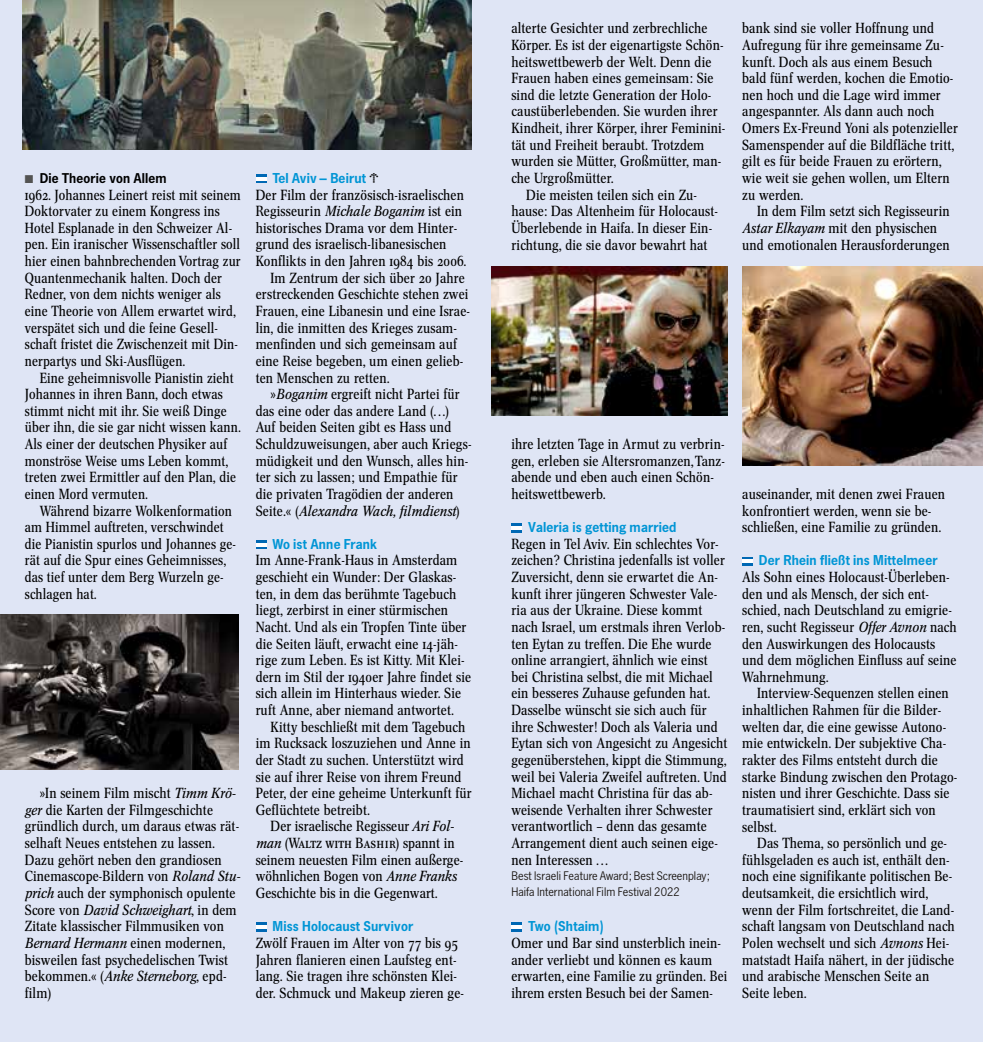
<style>
.page{position:relative;width:983px;height:1042px;background:#fff}
.page>*{position:absolute;margin:0;border:0;box-sizing:border-box;transform-origin:0 0}
.t1{font:14.35px/16.6px "Mirage New XP";letter-spacing:.01em;color:#000}
.t2{font:italic 14.35px "Mirage New XP";letter-spacing:.01em;color:#000}
.t3{font:700 14.17px "News Gothic ST";letter-spacing:.01em;color:#0095d5}
.t4{font:700 14px "News Gothic ST";letter-spacing:.01em;color:#000}
.t5{font:12.25px/15.8px "News Gothic ST";letter-spacing:.005em;color:#16110c}
.s1{font-style:italic}
.s2{font-style:normal}
</style>
<div class="page">
<div style="left:0;top:0;width:982px;height:1042px;background:#dfe5f5"></div>
<svg style="left:256px;top:174px;width:10px;height:9px"></svg>
<hr style="left:255px;top:177px;width:11px;height:4px;background:#fff">
<svg style="left:256px;top:540px;width:10px;height:9px"></svg>
<svg style="left:256px;top:542px;width:10px;height:4px"></svg>
<svg style="left:256px;top:923px;width:10px;height:8px"></svg>
<hr style="left:255px;top:925px;width:11px;height:4px;background:#fff">
<svg style="left:511px;top:524px;width:11px;height:8px"></svg>
<hr style="left:511px;top:526px;width:11px;height:4px;background:#fff">
<svg style="left:511px;top:923px;width:11px;height:8px"></svg>
<hr style="left:511px;top:925px;width:11px;height:4px;background:#fff">
<svg style="left:742px;top:557px;width:10px;height:8px"></svg>
<hr style="left:742px;top:559px;width:10px;height:4px;background:#fff">
<img style="left:0;top:615px;width:238px;height:154px">
<img style="left:742px;top:266px;width:240px;height:200px">
<img style="left:491px;top:266px;width:236px;height:150px">
<img style="left:22px;top:0;width:449px;height:150px">
<p class="t4" style="left:40px;top:170px;width:128px">Die Theorie von Allem</p>
<p class="t1" style="left:25px;top:186px;width:217px">1962. Johannes Leinert reist mit seinem Doktorvater zu einem Kongress ins Hotel Esplanade in den Schweizer Al&shy;pen. Ein iranischer Wissenschaftler soll hier einen bahnbrechenden Vortrag zur Quantenmechanik halten. Doch der Redner, von dem nichts weniger als eine Theorie von Allem erwartet wird, verspätet sich und die feine Gesell&shy;schaft fristet die Zwischenzeit mit Din&shy;nerpartys und Ski-Ausflügen.</p>
<p class="t1" style="left:25px;top:369px;width:217px;text-indent:15px">Eine geheimnisvolle Pianistin zieht Johannes in ihren Bann, doch etwas stimmt nicht mit ihr. Sie weiß Dinge über ihn, die sie gar nicht wissen kann.<br>Als einer der deutschen Physiker auf monströse Weise ums Leben kommt, treten zwei Ermittler auf den Plan, die einen Mord vermuten.</p>
<p class="t1" style="left:25px;top:502px;width:213px;text-indent:15px">Während bizarre Wolkenformation am Himmel auftreten, verschwindet die Pianistin spurlos und Johannes ge&shy;rät auf die Spur eines Geheimnisses, das tief unter dem Berg Wurzeln ge&shy;schlagen hat.</p>
<p class="t1" style="left:25px;top:785px;width:217px;text-indent:15px">»In seinem Film mischt <span class="s1">Timm Krö&shy;ger</span> die Karten der Filmgeschichte gründlich durch, um daraus etwas rät&shy;selhaft Neues entstehen zu lassen.<br>Dazu gehört neben den grandiosen Cinemascope-Bildern von <span class="s1">Roland Stu&shy;prich</span> auch der symphonisch opulente Score von <span class="s1">David Schweighart</span>, in dem Zitate klassischer Filmmusiken von <span class="s1">Bernard Hermann</span> einen modernen, bisweilen fast psychedelischen Twist bekommen.« (<span class="s1">Anke Sterneborg</span>, epd&shy;film)</p>
<p class="t3" style="left:272px;top:170px;width:95px">Tel Aviv – Beirut</p>
<p class="t1" style="left:255px;top:186px;width:210px">Der Film der französisch-israelischen</p>
<p class="t1" style="left:255px;top:203px;width:208px">Regisseurin <span class="s1">Michale Boganim</span> ist ein</p>
<p class="t1" style="left:255px;top:219px;width:203px">historisches Drama vor dem Hinter-</p>
<p class="t1" style="left:255px;top:236px;width:192px">grund des israelisch-libanesischen</p>
<p class="t1" style="left:255px;top:253px;width:212px">Konflikts in den Jahren 1984 bis 2006.</p>
<p class="t1" style="left:270px;top:269px;width:196px">Im Zentrum der sich über 20 Jahre</p>
<p class="t1" style="left:255px;top:286px;width:214px">erstreckenden Geschichte stehen zwei</p>
<p class="t1" style="left:255px;top:302px;width:216px">Frauen, eine Libanesin und eine Israe-</p>
<p class="t1" style="left:255px;top:319px;width:203px">lin, die inmitten des Krieges zusam-</p>
<p class="t1" style="left:255px;top:336px;width:203px">menfinden und sich gemeinsam auf</p>
<p class="t1" style="left:255px;top:352px;width:209px">eine Reise begeben, um einen gelieb-</p>
<p class="t1" style="left:255px;top:369px;width:135px">ten Menschen zu retten.</p>
<p class="t1" style="left:270px;top:386px;width:190px">»<span class="s1">Boganim</span> ergreift nicht Partei für</p>
<p class="t1" style="left:255px;top:402px;width:195px">das eine oder das andere Land (. . .)</p>
<p class="t1" style="left:255px;top:419px;width:197px">Auf beiden Seiten gibt es Hass und</p>
<p class="t1" style="left:255px;top:435px;width:216px">Schuldzuweisungen, aber auch Kriegs-</p>
<p class="t1" style="left:255px;top:452px;width:214px">müdigkeit und den Wunsch, alles hin-</p>
<p class="t1" style="left:255px;top:469px;width:203px">ter sich zu lassen; und Empathie für</p>
<p class="t1" style="left:255px;top:485px;width:199px">die privaten Tragödien der anderen</p>
<p class="t2" style="left:255px;top:502px;width:206px"><span class="s2">Seite.« (</span>Alexandra Wach, filmdienst<span class="s2">)</span></p>
<p class="t3" style="left:272px;top:535px;width:106px">Wo ist Anne Frank</p>
<p class="t1" style="left:255px;top:552px;width:217px">Im Anne-Frank-Haus in Amsterdam geschieht ein Wunder: Der Glaskas&shy;ten, in dem das berühmte Tagebuch liegt, zerbirst in einer stürmischen Nacht. Und als ein Tropfen Tinte über die Seiten läuft, erwacht eine 14-jäh&shy;rige zum Leben. Es ist Kitty. Mit Klei&shy;dern im Stil der 1940er Jahre findet sie sich allein im Hinterhaus wieder. Sie ruft Anne, aber niemand antwortet.</p>
<p class="t1" style="left:255px;top:718px;width:217px;text-indent:15px">Kitty beschließt mit dem Tagebuch im Rucksack loszuziehen und Anne in der Stadt zu suchen. Unterstützt wird sie auf ihrer Reise von ihrem Freund Peter, der eine geheime Unterkunft für Geflüchtete betreibt.</p>
<p class="t1" style="left:255px;top:818px;width:208px;text-indent:15px">Der israelische Regisseur <span class="s1">Ari Fol&shy;man</span> (Waltz with Bashir) spannt in seinem neuesten Film einen außerge&shy;wöhnlichen Bogen von <span class="s1">Anne Franks </span>Geschichte bis in die Gegenwart.</p>
<p class="t3" style="left:272px;top:918px;width:142px">Miss Holocaust Survivor</p>
<p class="t1" style="left:255px;top:934px;width:210px">Zwölf Frauen im Alter von 77 bis 95<br>Jahren flanieren einen Laufsteg ent&shy;lang. Sie tragen ihre schönsten Klei&shy;der. Schmuck und Makeup zieren ge-</p>
<p class="t1" style="left:511px;top:20px;width:197px">alterte Gesichter und zerbrechliche</p>
<p class="t1" style="left:511px;top:36px;width:213px">Körper. Es ist der eigenartigste Schön-</p>
<p class="t1" style="left:511px;top:53px;width:201px">heitswettbewerb der Welt. Denn die</p>
<p class="t1" style="left:511px;top:70px;width:204px">Frauen haben eines gemeinsam: Sie</p>
<p class="t1" style="left:511px;top:86px;width:202px">sind die letzte Generation der Holo-</p>
<p class="t1" style="left:511px;top:103px;width:208px">caustüberlebenden. Sie wurden ihrer</p>
<p class="t1" style="left:511px;top:120px;width:216px">Kindheit, ihrer Körper, ihrer Feminini-</p>
<p class="t1" style="left:511px;top:136px;width:194px">tät und Freiheit beraubt. Trotzdem</p>
<p class="t1" style="left:511px;top:153px;width:211px">wurden sie Mütter, Großmütter, man-</p>
<p class="t1" style="left:511px;top:169px;width:104px">che Urgroßmütter.</p>
<p class="t1" style="left:526px;top:186px;width:172px">Die meisten teilen sich ein Zu-</p>
<p class="t1" style="left:511px;top:203px;width:208px">hause: Das Altenheim für Holocaust-</p>
<p class="t1" style="left:511px;top:219px;width:202px">Überlebende in Haifa. In dieser Ein-</p>
<p class="t1" style="left:511px;top:236px;width:197px">richtung, die sie davor bewahrt hat</p>
<p class="t1" style="left:742px;top:20px;width:217px">bank sind sie voller Hoffnung und<br>Aufregung für ihre gemeinsame Zu&shy;kunft. Doch als aus einem Besuch bald fünf werden, kochen die Emotio&shy;nen hoch und die Lage wird immer angespannter. Als dann auch noch<br>Omers Ex-Freund Yoni als potenzieller<br>Samenspender auf die Bildfläche tritt, gilt es für beide Frauen zu erörtern, wie weit sie gehen wollen, um Eltern zu werden.</p>
<p class="t1" style="left:742px;top:203px;width:209px;text-indent:15px">In dem Film setzt sich Regisseurin<br><span class="s1">Astar Elkayam</span> mit den physischen und emotionalen Herausforderungen</p>
<p class="t1" style="left:511px;top:436px;width:215px">ihre letzten Tage in Armut zu verbrin&shy;gen, erleben sie Altersromanzen, Tanz&shy;abende und eben auch einen Schön&shy;heitswettbewerb.</p>
<p class="t3" style="left:528px;top:519px;width:150px">Valeria is getting married</p>
<p class="t1" style="left:511px;top:535px;width:217px">Regen in Tel Aviv. Ein schlechtes Vor&shy;zeichen? Christina jedenfalls ist voller Zuversicht, denn sie erwartet die An&shy;kunft ihrer jüngeren Schwester Vale&shy;ria aus der Ukraine. Diese kommt nach Israel, um erstmals ihren Verlob&shy;ten Eytan zu treffen. Die Ehe wurde online arrangiert, ähnlich wie einst bei Christina selbst, die mit Michael ein besseres Zuhause gefunden hat.<br>Dasselbe wünscht sie sich auch für ihre Schwester! Doch als Valeria und Eytan sich von Angesicht zu Angesicht gegenüberstehen, kippt die Stimmung, weil bei Valeria Zweifel auftreten. Und Michael macht Christina für das ab&shy;weisende Verhalten ihrer Schwester verantwortlich – denn das gesamte Arrangement dient auch seinen eige&shy;nen Interessen . . .</p>
<p class="t5" style="left:511px;top:868px;width:200px">Best Israeli Feature Award; Best Screenplay;<br>Haifa International Film Festival 2022</p>
<p class="t3" style="left:528px;top:918px;width:77px">Two (Shtaim)</p>
<p class="t1" style="left:511px;top:934px;width:217px">Omer und Bar sind unsterblich inein&shy;ander verliebt und können es kaum erwarten, eine Familie zu gründen. Bei ihrem ersten Besuch bei der Samen-</p>
<p class="t1" style="left:742px;top:485px;width:204px">auseinander, mit denen zwei Frauen konfrontiert werden, wenn sie be&shy;schließen, eine Familie zu gründen.</p>
<p class="t3" style="left:758px;top:552px;width:180px">Der Rhein fließt ins Mittelmeer</p>
<p class="t1" style="left:742px;top:568px;width:216px">Als Sohn eines Holocaust-Überleben&shy;den und als Mensch, der sich ent&shy;schied, nach Deutschland zu emigrie&shy;ren, sucht Regisseur <span class="s1">Offer Avnon</span> nach den Auswirkungen des Holocausts und dem möglichen Einfluss auf seine<br>Wahrnehmung.</p>
<p class="t1" style="left:742px;top:685px;width:217px;text-indent:15px">Interview-Sequenzen stellen einen inhaltlichen Rahmen für die Bilder&shy;welten dar, die eine gewisse Autono&shy;mie entwickeln. Der subjektive Cha&shy;rakter des Films entsteht durch die starke Bindung zwischen den Protago&shy;nisten und ihrer Geschichte. Dass sie traumatisiert sind, erklärt sich von selbst.</p>
<p class="t1" style="left:742px;top:835px;width:214px;text-indent:15px">Das Thema, so persönlich und ge&shy;fühlsgeladen es auch ist, enthält den&shy;noch eine signifikante politischen Be&shy;deutsamkeit, die ersichtlich wird, wenn der Film fortschreitet, die Land&shy;schaft langsam von Deutschland nach Polen wechselt und sich <span class="s1">Avnons</span> Hei&shy;matstadt Haifa nähert, in der jüdische und arabische Menschen Seite an Seite leben.</p>
</div>
